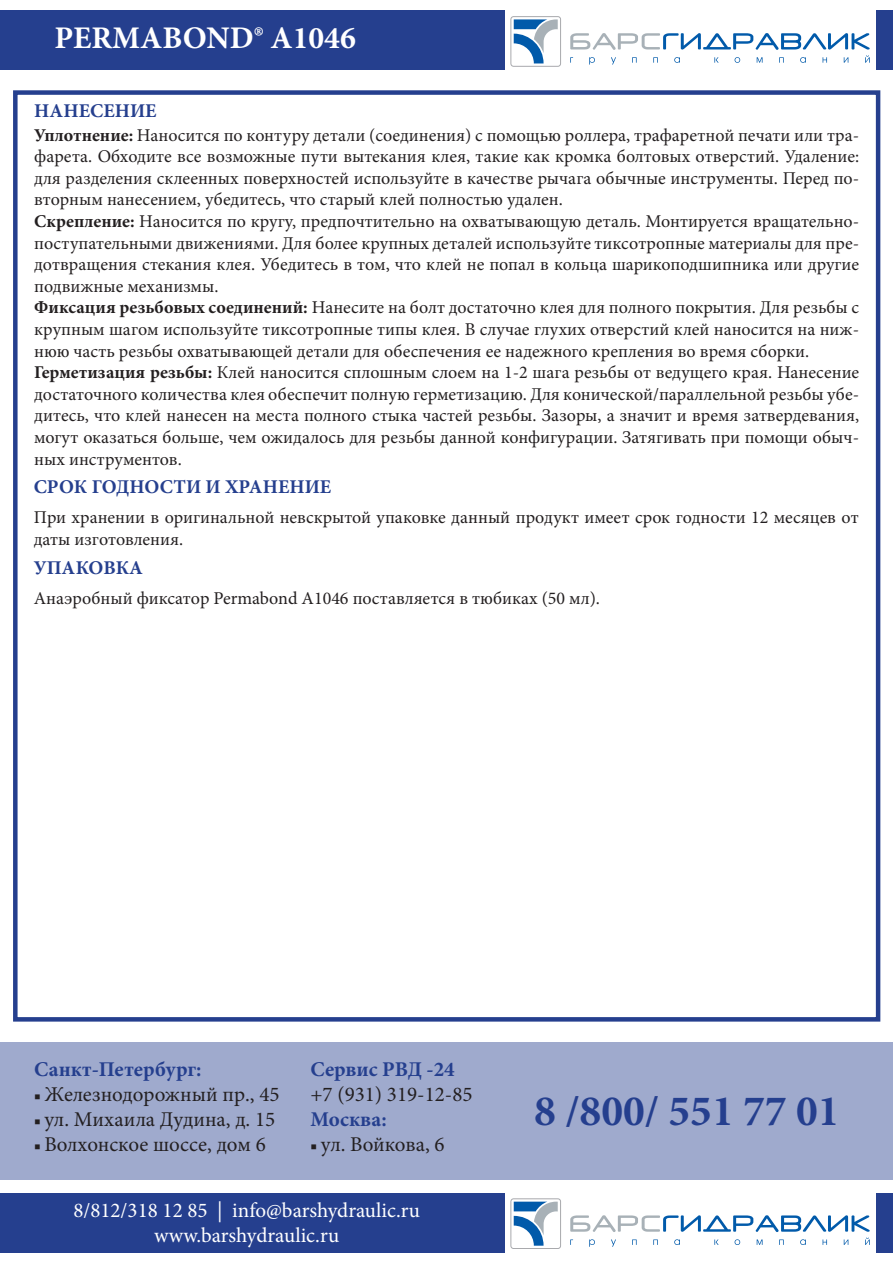
<style>
.page{position:relative;width:893px;height:1263px;background:#fff}
.page>*{position:absolute;margin:0;border:0;box-sizing:border-box;transform-origin:0 0}
.t1{font:700 43.5px "Minion Pro";color:#253f8e}
.t2{font:700 31.5px "Minion Pro";color:#fff}
.t3{font:21px "Minion Pro";color:#231f20}
.t4{font:21px "Minion Pro";color:#fff}
.t5{font:700 21px "Minion Pro";color:#253f8e}
.t6{font:700 19.5px "Minion Pro";color:#253f8e}
.t7{font:18px/21.6px "Minion Pro";color:#231f20;text-align:justify}
.s1{font-weight:700}
.s2{font-size:16.5px}
</style>
<div class="page">
<div style="left:0;top:1042px;width:893px;height:137px;background:#9faacd"></div>
<div style="left:0;top:1193px;width:504px;height:59px;background:#253f8e"></div>
<svg style="left:570px;top:1215px;width:300px;height:32px"></svg>
<svg style="left:514px;top:1201px;width:44px;height:45px"></svg>
<div style="left:510px;top:1198px;width:51px;height:51px;border:1px solid #a8a9ad;border-radius:3px"></div>
<div style="left:877px;top:1193px;width:16px;height:59px;background:#253f8e"></div>
<div style="left:0;top:11px;width:504px;height:59px;background:#253f8e"></div>
<svg style="left:570px;top:33px;width:300px;height:32px"></svg>
<svg style="left:514px;top:19px;width:44px;height:44px"></svg>
<div style="left:510px;top:16px;width:51px;height:51px;border:1px solid #a8a9ad;border-radius:3px"></div>
<div style="left:877px;top:11px;width:16px;height:59px;background:#253f8e"></div>
<div style="left:13px;top:90px;width:867px;height:931px;border:4px solid #253f8e"></div>
<p class="t2" style="left:54px;top:16px;width:303px">PERMABOND® A1046</p>
<p class="t6" style="left:34px;top:97px;width:124px">НАНЕСЕНИЕ</p>
<p class="t7" style="left:34px;top:124px;width:826px"><span class="s1">Уплотнение:</span> Наносится по контуру детали (соединения) с помощью роллера, трафаретной печати или тра&shy;фарета. Обходите все возможные пути вытекания клея, такие как кромка болтовых отверстий. Удаление: для разделения склеенных поверхностей используйте в качестве рычага обычные инструменты. Перед по&shy;вторным нанесением, убедитесь, что старый клей полностью удален.</p>
<p class="t7" style="left:34px;top:211px;width:826px"><span class="s1">Скрепление:</span> Наносится по кругу, предпочтительно на охватывающую деталь. Монтируется вращательно&shy;поступательными движениями. Для более крупных деталей используйте тиксотропные материалы для пре&shy;дотвращения стекания клея. Убедитесь в том, что клей не попал в кольца шарикоподшипника или другие подвижные механизмы.</p>
<p class="t7" style="left:34px;top:297px;width:826px"><span class="s1">Фиксация резьбовых соединений:</span> Нанесите на болт достаточно клея для полного покрытия. Для резьбы с крупным шагом используйте тиксотропные типы клея. В случае глухих отверстий клей наносится на ниж&shy;нюю часть резьбы охватывающей детали для обеспечения ее надежного крепления во время сборки.</p>
<p class="t7" style="left:34px;top:362px;width:826px"><span class="s1">Герметизация резьбы:</span> Клей наносится сплошным слоем на 1-2 шага резьбы от ведущего края. Нанесение достаточного количества клея обеспечит полную герметизацию. Для конической/параллельной резьбы убе&shy;дитесь, что клей нанесен на места полного стыка частей резьбы. Зазоры, а значит и время затвердевания, могут оказаться больше, чем ожидалось для резьбы данной конфигурации. Затягивать при помощи обыч&shy;ных инструментов.</p>
<p class="t6" style="left:34px;top:473px;width:299px">СРОК ГОДНОСТИ И ХРАНЕНИЕ</p>
<p class="t7" style="left:34px;top:507px;width:826px">При хранении в оригинальной невскрытой упаковке данный продукт имеет срок годности 12 месяцев от даты изготовления.</p>
<p class="t6" style="left:34px;top:554px;width:111px">УПАКОВКА</p>
<p class="t7" style="left:34px;top:588px;width:568px">Анаэробный фиксатор Permabond A1046 поставляется в тюбиках (50 мл).</p>
<p class="t5" style="left:34px;top:1054px;width:169px">Санкт-Петербург:</p>
<p class="t3" style="left:34px;top:1080px;width:247px"><span class="s2">■</span> Железнодорожный пр., 45</p>
<p class="t3" style="left:34px;top:1105px;width:243px"><span class="s2">■</span> ул. Михаила Дудина, д. 15</p>
<p class="t3" style="left:34px;top:1130px;width:233px"><span class="s2">■</span> Волхонское шоссе, дом 6</p>
<p class="t5" style="left:310px;top:1054px;width:146px">Сервис РВД -24</p>
<p class="t3" style="left:310px;top:1080px;width:164px">+7 (931) 319-12-85</p>
<p class="t5" style="left:310px;top:1104px;width:78px">Москва:</p>
<p class="t3" style="left:310px;top:1130px;width:136px"><span class="s2">■</span> ул. Войкова, 6</p>
<p class="t4" style="left:73px;top:1196px;width:348px">8/812/318 12 85 | info@barshydraulic.ru</p>
<p class="t4" style="left:154px;top:1221px;width:186px">www.barshydraulic.ru</p>
<p class="t1" style="left:534px;top:1080px;width:307px">8 /800/ 551 77 01</p>
</div>
